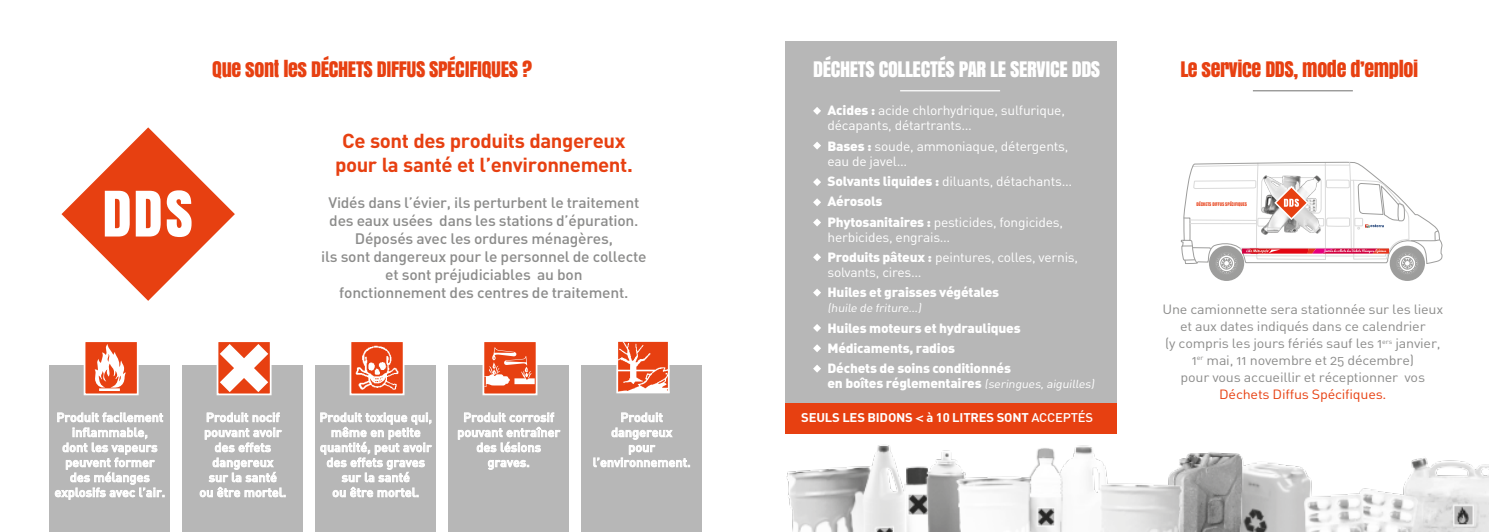
<style>
.page{position:relative;width:1489px;height:532px;background:#fff}
.page>*{position:absolute;margin:0;border:0;box-sizing:border-box;transform-origin:0 0}
.t1{font:20px "Anton";letter-spacing:-.02em;color:#e74011}
.t2{font:700 20px/24px "DIN";letter-spacing:-.02em;color:#e74011;text-align:center}
.t3{font:20px "Anton";letter-spacing:-.02em;color:#fff}
.t4{font:500 15px/18px "DIN";letter-spacing:-.015em;color:#8c8c8b;text-align:center;scale:1.04 1}
.t5{font:13.25px/15px "DIN Regular Alternate";letter-spacing:-.015em;color:#fff;scale:1.04 1}
.t6{font:13.25px/16.9px "DIN Regular Alternate";letter-spacing:-.015em;color:#8c8c8b;text-align:center;scale:1.08 1}
.t7{font:13.25px/20.2px "DIN Black Alternate";letter-spacing:-.015em;color:#fff;scale:1.04 1}
.t8{font:13.25px "DIN Regular Alternate";letter-spacing:-.015em;color:#e74011;scale:1.08 1}
.t9{font:700 12.5px "DIN";letter-spacing:-.015em;color:#fff;scale:1.04 1}
.t10{font:11.5px "DIN Regular Alternate";color:#fff;scale:1.08 1}
.t11{font:4.62px "Anton";color:#e94d28}
.s1{font-family:"DIN Black Alternate"}
.s2{font-family:"DIN Regular Alternate";font-size:11.5px}
.s3{font-family:"Times"}
.s4{font-weight:500}
</style>
<div class="page">
<img style="left:785px;top:408px;width:703px;height:123px">
<div style="left:784px;top:41px;width:332px;height:371px;background:#b7b7b7"></div>
<div style="left:50px;top:365px;width:120px;height:166px;background:#b7b7b7"></div>
<div style="left:182px;top:365px;width:121px;height:166px;background:#b7b7b7"></div>
<div style="left:315px;top:365px;width:121px;height:166px;background:#b7b7b7"></div>
<div style="left:448px;top:365px;width:121px;height:166px;background:#b7b7b7"></div>
<div style="left:581px;top:365px;width:121px;height:166px;background:#b7b7b7"></div>
<svg style="left:55px;top:412px;width:109px;height:87px"></svg>
<svg style="left:200px;top:412px;width:85px;height:85px"></svg>
<svg style="left:320px;top:412px;width:112px;height:85px"></svg>
<svg style="left:458px;top:412px;width:102px;height:40px"></svg>
<svg style="left:488px;top:460px;width:41px;height:9px"></svg>
<svg style="left:611px;top:412px;width:61px;height:27px"></svg>
<svg style="left:593px;top:445px;width:96px;height:22px"></svg>
<div style="left:84px;top:340px;width:55px;height:55px;background:#e74011;border:2px solid #fff"></div>
<svg style="left:95px;top:344px;width:31px;height:47px"></svg>
<div style="left:217px;top:340px;width:54px;height:55px;background:#e74011;border:2px solid #fff"></div>
<svg style="left:220px;top:344px;width:48px;height:48px"></svg>
<div style="left:349px;top:340px;width:55px;height:55px;background:#e74011;border:2px solid #fff"></div>
<svg style="left:356px;top:345px;width:42px;height:44px"></svg>
<div style="left:482px;top:340px;width:55px;height:55px;background:#e74011;border:2px solid #fff"></div>
<svg style="left:484px;top:347px;width:50px;height:40px"></svg>
<svg style="left:616px;top:341px;width:53px;height:52px;background:#ee8162"></svg>
<div style="left:1208px;top:245px;width:36px;height:36px;background:#9d9d9c;border-radius:50%"></div>
<div style="left:1214px;top:252px;width:23px;height:23px;border:1px solid #9d9d9c;border-radius:50%"></div>
<div style="left:1215px;top:252px;width:22px;height:22px;border:1px solid #9d9d9c;border-radius:50%"></div>
<div style="left:1389px;top:245px;width:35px;height:36px;background:#9d9d9c;border-radius:50%"></div>
<div style="left:1395px;top:252px;width:23px;height:23px;border:1px solid #9d9d9c;border-radius:50%"></div>
<div style="left:1396px;top:252px;width:21px;height:22px;border:1px solid #9d9d9c;border-radius:50%"></div>
<svg style="left:1180px;top:161px;width:262px;height:112px"></svg>
<hr style="left:900px;top:90px;width:100px;height:1px;background:#fff">
<hr style="left:1252px;top:90px;width:100px;height:1px;background:#8c8c8b">
<svg style="left:813px;top:107px;width:8px;height:8px"></svg>
<svg style="left:813px;top:142px;width:8px;height:7px"></svg>
<svg style="left:813px;top:178px;width:8px;height:8px"></svg>
<svg style="left:813px;top:198px;width:8px;height:8px"></svg>
<svg style="left:813px;top:218px;width:8px;height:8px"></svg>
<svg style="left:813px;top:253px;width:8px;height:8px"></svg>
<svg style="left:813px;top:289px;width:8px;height:7px"></svg>
<svg style="left:813px;top:324px;width:8px;height:8px"></svg>
<svg style="left:813px;top:344px;width:8px;height:8px"></svg>
<svg style="left:813px;top:365px;width:8px;height:7px"></svg>
<div style="left:784px;top:403px;width:332px;height:30px;background:#e74011"></div>
<svg style="left:61px;top:127px;width:174px;height:174px"></svg>
<svg style="left:105px;top:191px;width:25px;height:45px"></svg>
<svg style="left:136px;top:191px;width:25px;height:45px"></svg>
<svg style="left:167px;top:190px;width:24px;height:47px"></svg>
<h1 class="t1" style="left:212px;top:53px;width:321px">QUE SONT LES DÉCHETS DIFFUS SPÉCIFIQUES ?</h1>
<h1 class="t2" style="left:335px;top:128px;width:299px">Ce sont des produits dangereux pour la santé et l’environnement.</h1>
<p class="t4" style="left:321px;top:193px;width:314px">Vidés dans l’évier, ils perturbent le traitement des eaux usées dans les stations d’épuration.<br>Déposés avec les ordures ménagères,<br>ils sont dangereux pour le personnel de collecte et sont préjudiciables au bon<br>fonctionnement des centres de traitement.</p>
<h1 class="t3" style="left:813px;top:53px;width:288px">DÉCHETS COLLECTÉS PAR LE SERVICE DDS</h1>
<p class="t5" style="left:827px;top:103px;width:230px"><span class="s1">Acides :</span> acide chlorhydrique, sulfurique, décapants, détartrants…</p>
<p class="t5" style="left:827px;top:138px;width:233px"><span class="s1">Bases :</span> soude, ammoniaque, détergents, eau de javel…</p>
<p class="t5" style="left:827px;top:173px;width:237px"><span class="s1">Solvants liquides :</span> diluants, détachants…</p>
<p class="t7" style="left:827px;top:190px;width:55px">Aérosols</p>
<p class="t5" style="left:827px;top:214px;width:228px"><span class="s1">Phytosanitaires :</span> pesticides, fongicides, herbicides, engrais…</p>
<p class="t5" style="left:827px;top:249px;width:243px"><span class="s1">Produits pâteux :</span> peintures, colles, vernis, solvants, cires…</p>
<p class="t7" style="left:827px;top:281px;width:167px">Huiles et graisses végétales</p>
<p class="t10" style="left:827px;top:301px;width:90px">(huile de friture…)</p>
<p class="t7" style="left:827px;top:317px;width:187px">Huiles moteurs et hydrauliques<br>Médicaments, radios<br>Déchets de soins conditionnés</p>
<p class="t7" style="left:827px;top:372px;width:260px">en boîtes réglementaires <span class="s2">(seringues,aiguilles)</span></p>
<p class="t9" style="left:801px;top:409px;width:282px">SEULS LES BIDONS <span class="s3">&lt;</span> à 10 LITRES SONT <span class="s4">ACCEPTÉS</span></p>
<h1 class="t1" style="left:1180px;top:53px;width:239px">LE SERVICE DDS, MODE D’EMPLOI</h1>
<p class="t11" style="left:1196px;top:200px;width:52px">DÉCHETS DIFFUS SPÉCIFIQUES</p>
<p class="t6" style="left:1162px;top:300px;width:261px">Une camionnette sera stationnée sur les lieux et aux dates indiqués dans ce calendrier<br>(y compris les jours fériés sauf les 1<sup>ers</sup> janvier, 1<sup>er</sup> mai, 11 novembre et 25 décembre)<br>pour vous accueillir et réceptionner vos</p>
<p class="t8" style="left:1219px;top:385px;width:156px">Déchets Diffus Spécifiques.</p>
</div>
